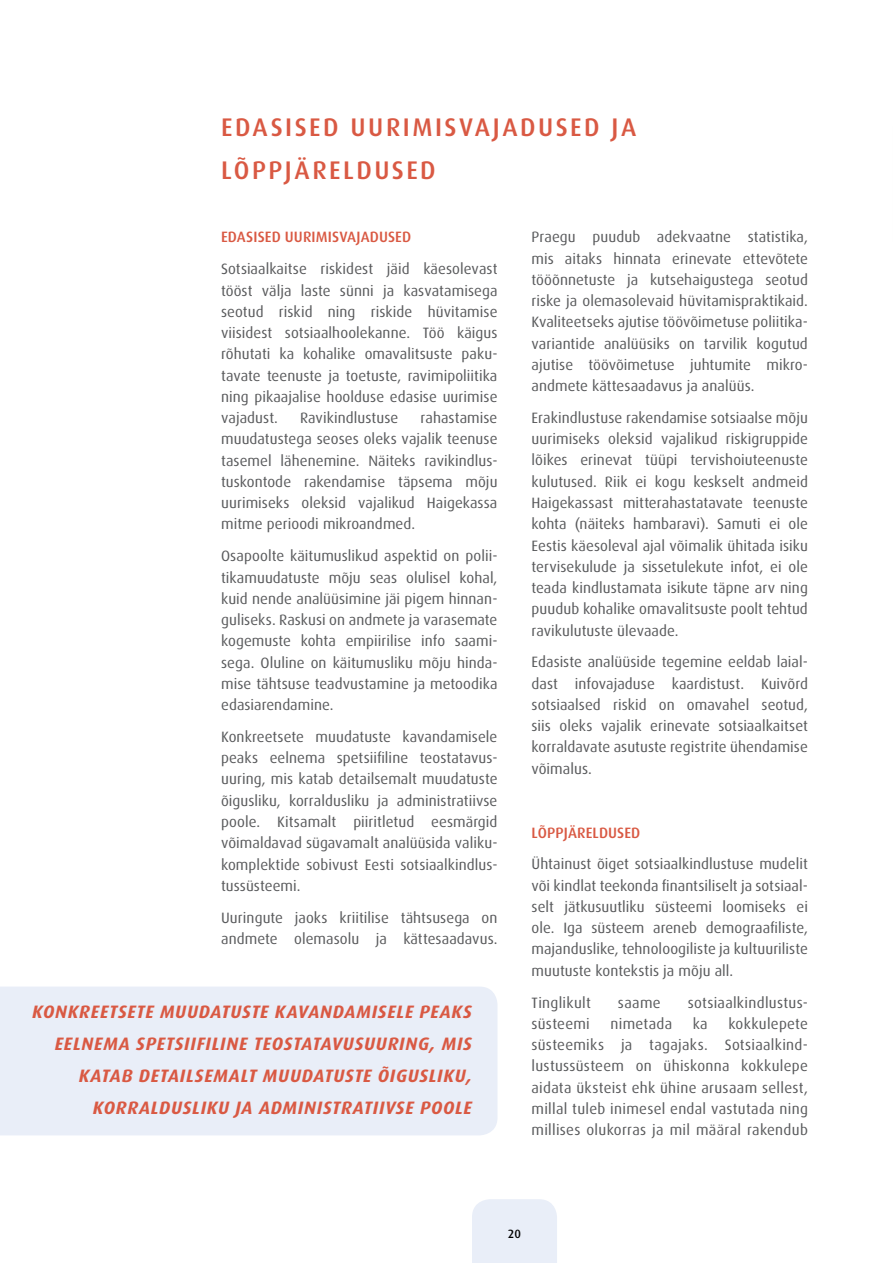
<style>
.page{position:relative;width:893px;height:1263px;background:#fff}
.page>*{position:absolute;margin:0;border:0;box-sizing:border-box;transform-origin:0 0}
.t1{font:500 25.5px/42.5px "Dax";letter-spacing:.1em;color:#d95943}
.t2{font:italic 700 18px/32px "Dax";letter-spacing:.04em;color:#d95943;text-align:right}
.t3{font:15px/21.3px "Dax";letter-spacing:.005em;color:#58595b;text-align:justify}
.t4{font:500 15px "Dax";letter-spacing:.01em;color:#d95943}
.t5{font:500 12px "Dax";color:#000}
</style>
<div class="page">
<div style="left:472px;top:1199px;width:85px;height:64px;background:#e9eef8"></div>
<div style="left:0;top:987px;width:497px;height:148px;background:#e9eef8"></div>
<h1 class="t1" style="left:221px;top:106px;width:417px">EDASISED UURIMISVAJADUSED JA<br>LÕPPJÄRELDUSED</h1>
<p class="t4" style="left:221px;top:229px;width:192px">EDASISED UURIMISVAJADUSED</p>
<p class="t3" style="left:221px;top:259px;width:278px">Sotsiaalkaitse riskidest jäid käesolevast tööst välja laste sünni ja kasvatamisega seotud riskid ning riskide hüvitamise viisidest sotsiaalhoolekanne. Töö käigus rõhutati ka kohalike omavalitsuste paku&shy;tavate teenuste ja toetuste, ravimipoliitika ning pikaajalise hoolduse edasise uurimise vajadust.</p>
<p class="t3" style="left:221px;top:407px;width:278px;text-indent:199px">rahastamise muudatustega seoses oleks vajalik teenuse tasemel lähenemine. Näiteks ravikindlus&shy;tuskontode rakendamise täpsema mõju uurimiseks oleksid vajalikud Haigekassa mitme perioodi mikroandmed.</p>
<p class="t3" style="left:221px;top:546px;width:278px">Osapoolte käitumuslikud aspektid on polii&shy;tikamuudatuste mõju seas olulisel kohal, kuid nende analüüsimine jäi pigem hinnan&shy;guliseks. Raskusi on andmete ja varasemate kogemuste kohta empiirilise info saami&shy;sega. Oluline on käitumusliku mõju hinda&shy;mise tähtsuse teadvustamine ja metoodika edasiarendamine.</p>
<p class="t3" style="left:221px;top:726px;width:278px">Konkreetsete muudatuste kavandamisele peaks eelnema spetsiifiline teostatavus&shy;uuring, mis katab detailsemalt muudatuste õigusliku, korraldusliku ja administratiivse poole. Kitsamalt piiritletud eesmärgid võimaldavad sügavamalt analüüsida valiku&shy;komplektide sobivust Eesti sotsiaalkindlus&shy;tussüsteemi.</p>
<p class="t3" style="left:221px;top:907px;width:278px">Uuringute jaoks kriitilise tähtsusega on andmete olemasolu ja kättesaadavus.</p>
<p class="t3" style="left:300px;top:407px;width:100px">Ravikindlustuse</p>
<p class="t2" style="left:32px;top:996px;width:442px">KONKREETSETE MUUDATUSTE KAVANDAMISELE PEAKS EELNEMA SPETSIIFILINE TEOSTATAVUSUURING, MIS KATAB DETAILSEMALT MUUDATUSTE ÕIGUSLIKU, KORRALDUSLIKU JA ADMINISTRATIIVSE POOLE</p>
<p class="t3" style="left:531px;top:227px;width:278px;text-align:left">Praegu puudub adekvaatne statistika, mis aitaks hinnata erinevate ettevõtete tööõnnetuste ja kutsehaigustega seotud riske ja olemasolevaid hüvitamispraktikaid.<br>Kvaliteetseks ajutise töövõimetuse poliitika&shy;variantide analüüsiks on tarvilik kogutud ajutise töövõimetuse juhtumite mikro&shy;andmete kättesaadavus ja analüüs.</p>
<p class="t3" style="left:531px;top:407px;width:278px">Erakindlustuse rakendamise sotsiaalse mõju uurimiseks oleksid vajalikud riskigruppide lõikes erinevat tüüpi tervishoiuteenuste kulutused. Riik ei kogu keskselt andmeid Haigekassast mitterahastatavate teenuste kohta (näiteks hambaravi). Samuti ei ole Eestis käesoleval ajal võimalik ühitada isiku tervisekulude ja sissetulekute infot, ei ole teada kindlustamata isikute täpne arv ning puudub kohalike omavalitsuste poolt tehtud ravikulutuste ülevaade.</p>
<p class="t3" style="left:531px;top:652px;width:278px">Edasiste analüüside tegemine eeldab laial&shy;dast infovajaduse kaardistust. Kuivõrd sotsiaalsed riskid on omavahel seotud, siis oleks vajalik erinevate sotsiaalkaitset korraldavate asutuste registrite ühendamise võimalus.</p>
<p class="t4" style="left:531px;top:824px;width:110px">LÕPPJÄRELDUSED</p>
<p class="t3" style="left:531px;top:854px;width:278px">Ü htainust õiget sotsiaalkindlustuse mudelit või kindlat teekonda finantsiliselt ja sotsiaal&shy;selt jätkusuutliku süsteemi loomiseks ei ole. Iga süsteem areneb demograafiliste, majanduslike, tehnoloogiliste ja kultuuriliste muutuste kontekstis ja mõju all.</p>
<p class="t3" style="left:531px;top:992px;width:61px">Tinglikult</p>
<p class="t3" style="left:618px;top:992px;width:44px">saame</p>
<p class="t3" style="left:688px;top:992px;width:122px">sotsiaalkindlustus-</p>
<p class="t3" style="left:531px;top:1013px;width:60px">süsteemi</p>
<p class="t3" style="left:611px;top:1013px;width:63px">nimetada</p>
<p class="t3" style="left:693px;top:1013px;width:16px">ka</p>
<p class="t3" style="left:531px;top:1013px;width:278px;text-indent:197px">kokkulepete süsteemiks ja tagajaks. Sotsiaalkind&shy;lustussüsteem on ühiskonna kokkulepe aidata üksteist ehk ühine arusaam sellest, millal tuleb inimesel endal vastutada ning millises olukorras ja mil määral rakendub</p>
<p class="t5" style="left:508px;top:1227px;width:15px">20</p>
</div>
